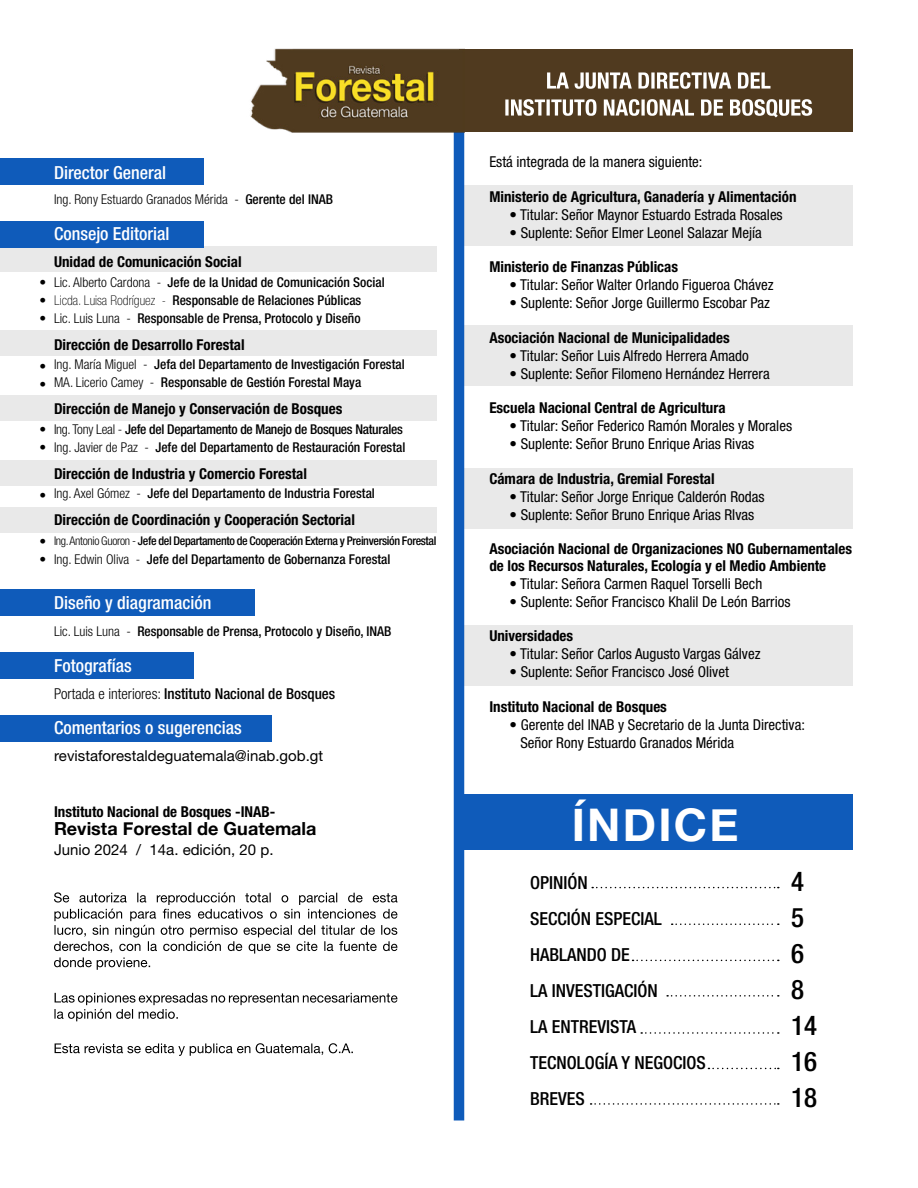
<style>
.page{position:relative;width:918px;height:1188px;background:#fff}
.page>*{position:absolute;margin:0;border:0;box-sizing:border-box;transform-origin:0 0}
.t1{font:700 45px "Helvetica Neue";letter-spacing:.05em;color:#fff}
.t2{font:500 condensed 27px/36px "Helvetica Neue LT Pro";color:#000}
.t3{font:500 condensed 18px "Helvetica Neue LT Pro";color:#fff}
.t4{font:500 condensed 18px/36px "Helvetica Neue LT Pro";color:#000}
.t5{font:700 18px "Helvetica Neue";color:#000}
.t6{font:condensed 15px/18px "Helvetica Neue LT Pro";color:#000}
.t7{font:700 condensed 15px/16.5px "Helvetica Neue LT Std";color:#000}
.t8{font:15px "Helvetica Neue LT Pro";color:#000}
.t9{font:500 condensed 15px "Helvetica Neue LT Pro";color:#000}
.t10{font:500 condensed 13.5px/18px "Helvetica Neue LT Pro";color:#000}
.t11{font:500 condensed 13.5px/18px "Helvetica Neue LT Pro";letter-spacing:-.02em;color:#000}
.t12{font:300 condensed 13.5px "Helvetica Neue LT Pro";color:#000}
.t13{font:condensed 13.5px/18px "Helvetica Neue LT Pro";color:#000}
.t14{font:500 condensed 12px "Helvetica Neue LT Pro";letter-spacing:-.03em;color:#000}
.s1{font-weight:500}
.s2{font-weight:300}
.s3{font-weight:100}
</style>
<div class="page">
<div style="left:460px;top:185px;width:393px;height:60px;background:#e9e9e9"></div>
<div style="left:0;top:247px;width:436px;height:25px;background:#e9e9e9"></div>
<div style="left:0;top:330px;width:436px;height:26px;background:#e9e9e9"></div>
<div style="left:0;top:395px;width:436px;height:26px;background:#e9e9e9"></div>
<div style="left:0;top:460px;width:436px;height:26px;background:#e9e9e9"></div>
<div style="left:0;top:507px;width:436px;height:26px;background:#e9e9e9"></div>
<div style="left:460px;top:325px;width:393px;height:60px;background:#e9e9e9"></div>
<div style="left:460px;top:468px;width:393px;height:61px;background:#e9e9e9"></div>
<div style="left:460px;top:625px;width:393px;height:61px;background:#e9e9e9"></div>
<div style="left:0;top:159px;width:203px;height:26px;background:#0f5bba"></div>
<div style="left:0;top:221px;width:203px;height:26px;background:#0f5bba"></div>
<div style="left:0;top:589px;width:255px;height:27px;background:#0f5bba"></div>
<div style="left:0;top:652px;width:194px;height:26px;background:#0f5bba"></div>
<div style="left:0;top:716px;width:271px;height:26px;background:#0f5bba"></div>
<div style="left:459px;top:49px;width:394px;height:83px;background:#503a1f"></div>
<div style="left:454px;top:132px;width:10px;height:988px;background:#0f5bba"></div>
<img style="left:250px;top:48px;width:214px;height:99px">
<svg style="left:505px;top:99px;width:307px;height:18px"></svg>
<svg style="left:547px;top:72px;width:224px;height:17px"></svg>
<svg style="left:55px;top:1043px;width:298px;height:13px"></svg>
<svg style="left:54px;top:993px;width:344px;height:28px"></svg>
<svg style="left:54px;top:892px;width:344px;height:78px"></svg>
<div style="left:459px;top:794px;width:394px;height:55px;background:#0f5bba"></div>
<svg style="left:592px;top:887px;width:187px;height:1px"></svg>
<svg style="left:667px;top:995px;width:112px;height:2px"></svg>
<svg style="left:641px;top:1032px;width:138px;height:2px"></svg>
<svg style="left:672px;top:923px;width:107px;height:2px"></svg>
<svg style="left:633px;top:960px;width:146px;height:1px"></svg>
<svg style="left:708px;top:1068px;width:71px;height:1px"></svg>
<svg style="left:591px;top:1103px;width:188px;height:2px"></svg>
<p class="t13" style="left:40px;top:273px;width:8px;text-align:justify">• • •</p>
<p class="t13" style="left:40px;top:357px;width:8px">• •</p>
<p class="t13" style="left:40px;top:420px;width:8px">• •</p>
<p class="t13" style="left:40px;top:486px;width:8px">•</p>
<p class="t13" style="left:40px;top:532px;width:8px">• •</p>
<p class="t3" style="left:54px;top:162px;width:114px">Director General</p>
<p class="t12" style="left:54px;top:192px;width:281px">Ing. Rony Estuardo Granados Mérida - <span class="s1">Gerente del INAB</span></p>
<p class="t3" style="left:54px;top:223px;width:117px">Consejo Editorial</p>
<p class="t7" style="left:54px;top:253px;width:189px">Unidad de Comunicación Social</p>
<p class="t10" style="left:54px;top:273px;width:332px"><span class="s2">Lic. Alberto Cardona -</span> Jefe de la Unidad de Comunicación Social<br><span class="s3">Licda. Luisa Rodríguez -</span> Responsable de Relaciones Públicas<br><span class="s2">Lic. Luis Luna -</span> Responsable de Prensa, Protocolo y Diseño</p>
<p class="t7" style="left:54px;top:336px;width:192px">Dirección de Desarrollo Forestal</p>
<p class="t10" style="left:54px;top:355px;width:352px"><span class="s2">Ing. María Miguel -</span> Jefa del Departamento de Investigación Forestal<br><span class="s2">MA. Licerio Camey -</span> Responsable de Gestión Forestal Maya</p>
<p class="t7" style="left:54px;top:400px;width:290px">Dirección de Manejo y Conservación de Bosques</p>
<p class="t11" style="left:54px;top:420px;width:353px"><span class="s2">Ing. Tony Leal -</span> Jefe del Departamento de Manejo de Bosques Naturales<br><span class="s2">Ing. Javier de Paz -</span> Jefe del Departamento de Restauración Forestal</p>
<p class="t7" style="left:54px;top:465px;width:255px">Dirección de Industria y Comercio Forestal</p>
<p class="t10" style="left:54px;top:484px;width:322px"><span class="s2">Ing. Axel Gómez -</span> Jefe del Departamento de Industria Forestal</p>
<p class="t7" style="left:54px;top:511px;width:303px">Dirección de Coordinación y Cooperación Sectorial</p>
<p class="t14" style="left:54px;top:533px;width:384px"><span class="s2">Ing. Antonio Guoron -</span> Jefe del Departamento de Cooperación Externa y Preinversión Forestal</p>
<p class="t10" style="left:54px;top:550px;width:338px"><span class="s2">Ing. Edwin Oliva -</span> Jefe del Departamento de Gobernanza Forestal</p>
<p class="t3" style="left:54px;top:592px;width:159px">Diseño y diagramación</p>
<p class="t10" style="left:54px;top:622px;width:339px"><span class="s2">Lic. Luis Luna -</span> Responsable de Prensa, Protocolo y Diseño, INAB</p>
<p class="t3" style="left:54px;top:655px;width:79px">Fotografías</p>
<p class="t9" style="left:54px;top:685px;width:283px"><span class="s2">Portada e interiores:</span> Instituto Nacional de Bosques</p>
<p class="t3" style="left:54px;top:717px;width:189px">Comentarios o sugerencias</p>
<p class="t8" style="left:54px;top:746px;width:271px">revistaforestaldeguatemala@inab.gob.gt</p>
<p class="t7" style="left:54px;top:803px;width:223px">Instituto Nacional de Bosques -INAB-</p>
<p class="t5" style="left:54px;top:818px;width:264px">Revista Forestal de Guatemala</p>
<p class="t8" style="left:54px;top:840px;width:221px">Junio 2024 / 14a. edición, 20 p.</p>
<p class="t6" style="left:489px;top:153px;width:215px">Está integrada de la manera siguiente:</p>
<p class="t7" style="left:489px;top:188px;width:309px">Ministerio de Agricultura, Ganadería y Alimentación</p>
<p class="t6" style="left:510px;top:205px;width:275px">• Titular: Señor Maynor Estuardo Estrada Rosales</p>
<p class="t6" style="left:510px;top:223px;width:254px">• Suplente: Señor Elmer Leonel Salazar Mejía</p>
<p class="t7" style="left:489px;top:258px;width:190px">Ministerio de Finanzas Públicas</p>
<p class="t6" style="left:510px;top:276px;width:266px">• Titular: Señor Walter Orlando Figueroa Chávez</p>
<p class="t6" style="left:510px;top:294px;width:262px">• Suplente: Señor Jorge Guillermo Escobar Paz</p>
<p class="t7" style="left:489px;top:329px;width:242px">Asociación Nacional de Municipalidades</p>
<p class="t6" style="left:510px;top:346px;width:241px">• Titular: Señor Luis Alfredo Herrera Amado</p>
<p class="t6" style="left:510px;top:364px;width:262px">• Suplente: Señor Filomeno Hernández Herrera</p>
<p class="t7" style="left:489px;top:399px;width:238px">Escuela Nacional Central de Agricultura</p>
<p class="t6" style="left:510px;top:417px;width:284px">• Titular: Señor Federico Ramón Morales y Morales</p>
<p class="t6" style="left:510px;top:435px;width:246px">• Suplente: Señor Bruno Enrique Arias Rivas</p>
<p class="t7" style="left:489px;top:470px;width:227px">Cámara de Industria, Gremial Forestal</p>
<p class="t6" style="left:510px;top:487px;width:256px">• Titular: Señor Jorge Enrique Calderón Rodas</p>
<p class="t6" style="left:510px;top:505px;width:246px">• Suplente: Señor Bruno Enrique Arias RIvas</p>
<p class="t7" style="left:489px;top:540px;width:364px">Asociación Nacional de Organizaciones NO Gubernamentales de los Recursos Naturales, Ecología y el Medio Ambiente</p>
<p class="t6" style="left:510px;top:574px;width:254px">• Titular: Señora Carmen Raquel Torselli Bech</p>
<p class="t6" style="left:510px;top:592px;width:282px">• Suplente: Señor Francisco Khalil De León Barrios</p>
<p class="t7" style="left:489px;top:627px;width:85px">Universidades</p>
<p class="t6" style="left:510px;top:645px;width:252px">• Titular: Señor Carlos Augusto Vargas Gálvez</p>
<p class="t6" style="left:510px;top:663px;width:221px">• Suplente: Señor Francisco José Olivet</p>
<p class="t7" style="left:489px;top:698px;width:179px">Instituto Nacional de Bosques</p>
<p class="t6" style="left:520px;top:715px;width:286px;text-indent:-11px">• Gerente del INAB y Secretario de la Junta Directiva:<br>Señor Rony Estuardo Granados Mérida</p>
<h1 class="t1" style="left:572px;top:797px;width:168px">ÍNDICE</h1>
<p class="t4" style="left:530px;top:864px;width:177px">OPINIÓN<br>SECCIÓN ESPECIAL<br>HABLANDO DE<br>LA INVESTIGACIÓN<br>LA ENTREVISTA<br>TECNOLOGÍA Y NEGOCIOS<br>BREVES</p>
<h2 class="t2" style="left:791px;top:863px;width:27px">4<br>5<br>6<br>8<br>14<br>16<br>18</h2>
</div>
